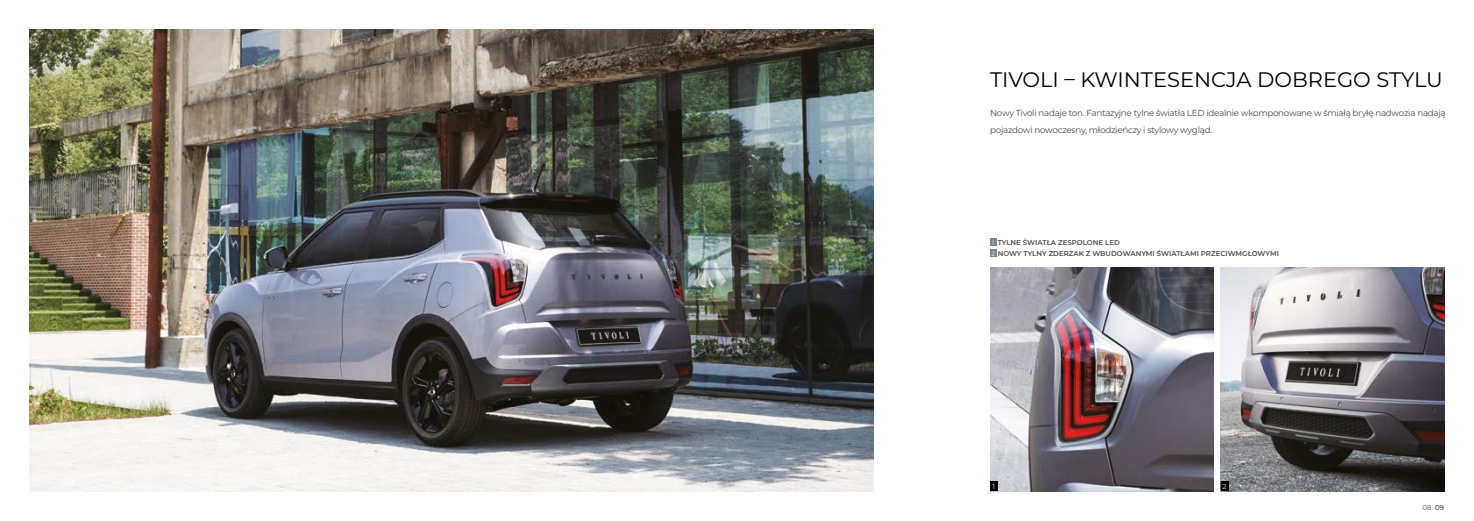
<style>
.page{position:relative;width:1474px;height:521px;background:#fff}
.page>*{position:absolute;margin:0;border:0;box-sizing:border-box;transform-origin:0 0}
.t1{font:21px "Montserrat";color:#000}
.t2{font:8.75px/16.6px "Montserrat";letter-spacing:-.03em;color:#4a4a49}
.t3{font:600 7px/11.4px "Montserrat";color:#4a4a49}
.t4{font:7px "Montserrat";color:#4a4a49}
.t5{font:7px "Montserrat";color:#fff}
.s1{font-weight:400;font-size:6.12px;color:#fff}
.s2{color:#000}
</style>
<div class="page">
<img style="left:30px;top:30px;width:843px;height:461px">
<img style="left:1220px;top:268px;width:224px;height:223px">
<img style="left:990px;top:268px;width:223px;height:223px">
<div style="left:990px;top:238px;width:6px;height:8px;background:#7b868c"></div>
<div style="left:990px;top:250px;width:6px;height:7px;background:#7b868c"></div>
<div style="left:990px;top:481px;width:7px;height:10px;background:#000"></div>
<svg style="left:1220px;top:481px;width:8px;height:10px"></svg>
<div style="left:1221px;top:481px;width:6px;height:10px;background:#000"></div>
<h1 class="t1" style="left:990px;top:65px;width:454px">TIVOLI – KWINTESENCJA DOBREGO STYLU</h1>
<p class="t2" style="left:990px;top:105px;width:457px">Nowy Tivoli nadaje ton. Fantazyjne tylne światła LED idealnie wkomponowane w śmiałą bryłę nadwozia nadają pojazdowi nowoczesny, młodzieńczy i stylowy wygląd.</p>
<p class="t3" style="left:991px;top:236px;width:289px"><span class="s1">1</span> TYLNE ŚWIATŁA ZESPOLONE LED<br><span class="s1">2</span> NOWY TYLNY ZDERZAK Z WBUDOWANYMI ŚWIATŁAMI PRZECIWMGŁOWYMI</p>
<p class="t5" style="left:992px;top:482px;width:4px">1</p>
<p class="t5" style="left:1222px;top:482px;width:5px">2</p>
<p class="t4" style="left:1422px;top:502px;width:23px">08 <span class="s2">09</span></p>
</div>
